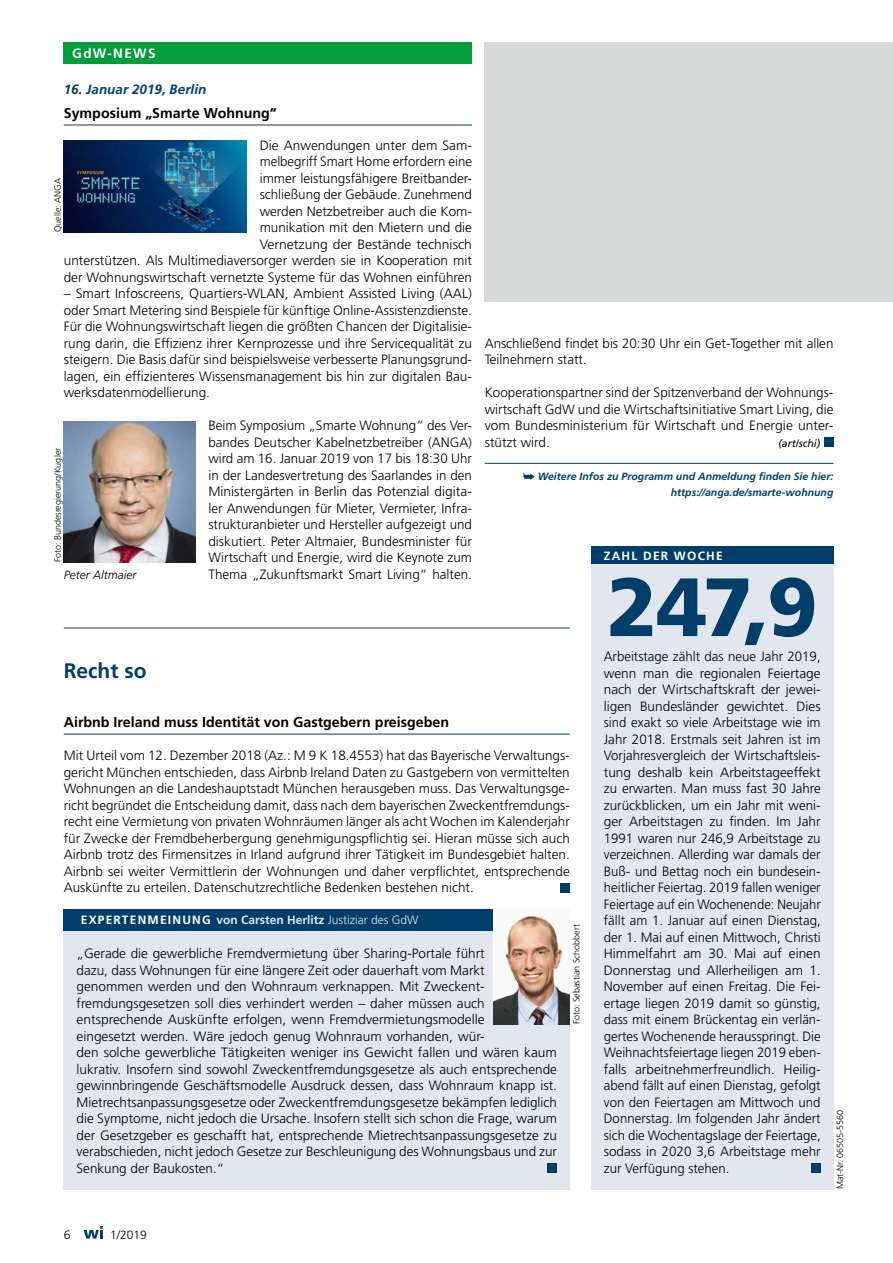
<style>
.page{position:relative;width:893px;height:1263px;background:#fff}
.page>*{position:absolute;margin:0;border:0;box-sizing:border-box;transform-origin:0 0}
.t1{font:900 82.5px "Frutiger";color:#003e6a}
.t2{font:700 21px "Frutiger";color:#003e6a}
.t3{font:700 14.25px "Frutiger";color:#000}
.t4{font:300 13.5px/16.5px "Frutiger";color:#000;text-align:justify}
.t5{font:italic 700 13.5px "Frutiger";color:#003e6a}
.t6{font:700 13.5px "Frutiger";letter-spacing:.1em;color:#fff}
.t7{font:700 12px "Frutiger";letter-spacing:.04em;color:#e1e6ef}
.t8{font:italic 300 12px "Frutiger";color:#000}
.t9{font:700 12px "Frutiger";letter-spacing:.1em;color:#fff}
.t10{font:300 12px "Frutiger";color:#000}
.t11{font:italic 700 10.5px/16.5px "Frutiger";color:#003e6a;text-align:right}
.t12{font:italic 10.5px "Frutiger";color:#000}
.t13{font:300 9px "Frutiger";color:#000}
.s1{color:#fff}
.s2{font-weight:300}
</style>
<div class="page">
<div style="left:64px;top:43px;width:408px;height:21px;background:#009d3a"></div>
<div style="left:485px;top:43px;width:408px;height:259px;background:#d9dada"></div>
<hr style="left:64px;top:734px;width:506px;height:1px;background:#003e6a">
<div style="left:591px;top:549px;width:242px;height:640px;background:#e1e6ef"></div>
<div style="left:591px;top:547px;width:242px;height:17px;background:#003e6a"></div>
<div style="left:811px;top:1163px;width:10px;height:10px;background:#003e6a"></div>
<hr style="left:64px;top:628px;width:506px;height:1px;background:#003e6a">
<div style="left:64px;top:909px;width:506px;height:280px;background:#e1e6ef"></div>
<div style="left:548px;top:1163px;width:9px;height:10px;background:#003e6a"></div>
<div style="left:64px;top:909px;width:506px;height:21px;background:#003e6a"></div>
<img style="left:493px;top:909px;width:77px;height:115px">
<div style="left:560px;top:883px;width:10px;height:9px;background:#003e6a"></div>
<hr style="left:64px;top:125px;width:408px;height:1px;background:#003e6a">
<img style="left:64px;top:141px;width:183px;height:91px">
<hr style="left:485px;top:463px;width:348px;height:1px;background:#003e6a">
<div style="left:824px;top:437px;width:9px;height:10px;background:#003e6a"></div>
<svg style="left:523px;top:473px;width:12px;height:7px"></svg>
<img style="left:64px;top:421px;width:132px;height:141px">
<svg style="left:84px;top:1226px;width:19px;height:12px"></svg>
<p class="t6" style="left:72px;top:46px;width:85px">GdW-NEWS</p>
<p class="t5" style="left:64px;top:82px;width:144px">16. Januar 2019, Berlin</p>
<p class="t3" style="left:64px;top:105px;width:214px">Symposium „Smarte Wohnung“</p>
<p class="t4" style="left:64px;top:137px;width:410px;text-align:right">Die Anwendungen unter dem Sam-<br>melbegriff Smart Home erfordern eine<br>immer leistungsfähigere Breitbander-<br>schließung der Gebäude. Zunehmend<br>werden Netzbetreiber auch die Kom-<br>munikation mit den Mietern und die<br>Vernetzung der Bestände technisch<br>unterstützen. Als Multimediaversorger werden sie in Kooperation mit der Wohnungswirtschaft vernetzte Systeme für das Wohnen einführen</p>
<p class="t4" style="left:64px;top:286px;width:410px">– Smart Infoscreens, Quartiers-WLAN, Ambient Assisted Living (AAL) oder Smart Metering sind Beispiele für künftige Online-Assistenzdienste.</p>
<p class="t13" style="left:52px;top:232px;width:56px;rotate:-90deg">Quelle: ANGA</p>
<p class="t4" style="left:64px;top:319px;width:410px">Für die Wohnungswirtschaft liegen die größten Chancen der Digitalisie&shy;rung darin, die Effizienz ihrer Kernprozesse und ihre Servicequalität zu steigern. Die Basis dafür sind beispielsweise verbesserte Planungsgrund&shy;lagen, ein effizienteres Wissensmanagement bis hin zur digitalen Bau&shy;werksdatenmodellierung.</p>
<p class="t4" style="left:208px;top:418px;width:265px">Beim Symposium „Smarte Wohnung“ des Ver&shy;bandes Deutscher Kabelnetzbetreiber (ANGA) wird am 16. Januar 2019 von 17 bis 18:30 Uhr in der Landesvertretung des Saarlandes in den Ministergärten in Berlin das Potenzial digita&shy;ler Anwendungen für Mieter, Vermieter, Infra&shy;strukturanbieter und Hersteller aufgezeigt und diskutiert. Peter Altmaier, Bundesminister für Wirtschaft und Energie, wird die Keynote zum Thema „Zukunftsmarkt Smart Living“ halten.</p>
<p class="t13" style="left:52px;top:562px;width:116px;rotate:-90deg">Foto: Bundesregierung/Kugler</p>
<p class="t8" style="left:64px;top:568px;width:74px">Peter Altmaier</p>
<p class="t4" style="left:485px;top:335px;width:350px">Anschließend findet bis 20:30 Uhr ein Get-Together mit allen<br>Teilnehmern statt.</p>
<p class="t4" style="left:485px;top:385px;width:350px">Kooperationspartner sind der Spitzenverband der Wohnungs&shy;wirtschaft GdW und die Wirtschaftsinitiative Smart Living, die vom Bundesministerium für Wirtschaft und Energie unter&shy;stützt wird.</p>
<p class="t12" style="left:778px;top:437px;width:44px">(art/schi)</p>
<p class="t11" style="left:538px;top:468px;width:297px">Weitere Infos zu Programm und Anmeldung finden Sie hier: https://anga.de/smarte-wohnung</p>
<p class="t9" style="left:604px;top:549px;width:120px">ZAHL DER WOCHE</p>
<h1 class="t1" style="left:607px;top:557px;width:212px">247,9</h1>
<h2 class="t2" style="left:64px;top:658px;width:84px">Recht so</h2>
<p class="t3" style="left:64px;top:714px;width:387px">Airbnb Ireland muss Identität von Gastgebern preisgeben</p>
<p class="t4" style="left:64px;top:748px;width:508px">Mit Urteil vom 12. Dezember 2018 (Az.: M 9 K 18.4553) hat das Bayerische Verwaltungs&shy;gericht München entschieden, dass Airbnb Ireland Daten zu Gastgebern von vermittelten Wohnungen an die Landeshauptstadt München herausgeben muss. Das Verwaltungsge&shy;richt begründet die Entscheidung damit, dass nach dem bayerischen Zweckentfremdungs&shy;recht eine Vermietung von privaten Wohnräumen länger als acht Wochen im Kalenderjahr für Zwecke der Fremdbeherbergung genehmigungspflichtig sei. Hieran müsse sich auch Airbnb trotz des Firmensitzes in Irland aufgrund ihrer Tätigkeit im Bundesgebiet halten.<br>Airbnb sei weiter Vermittlerin der Wohnungen und daher verpflichtet, entsprechende Auskünfte zu erteilen. Datenschutzrechtliche Bedenken bestehen nicht.</p>
<p class="t7" style="left:81px;top:913px;width:339px"><span class="s1">EXPERTENMEINUNG</span> von Carsten Herlitz <span class="s2">Justiziar des GdW</span></p>
<p class="t4" style="left:77px;top:946px;width:482px;text-align:left">„Gerade die gewerbliche Fremdvermietung über Sharing-Portale führt<br>dazu, dass Wohnungen für eine längere Zeit oder dauerhaft vom Markt<br>genommen werden und den Wohnraum verknappen. Mit Zweckent&shy;fremdungsgesetzen soll dies verhindert werden – daher müssen auch entsprechende Auskünfte erfolgen, wenn Fremdvermietungsmodelle<br>eingesetzt werden. Wäre jedoch genug Wohnraum vorhanden, wür-<br>den solche gewerbliche Tätigkeiten weniger ins Gewicht fallen und wären kaum lukrativ. Insofern sind sowohl Zweckentfremdungsgesetze als auch entsprechende gewinnbringende Geschäftsmodelle Ausdruck dessen, dass Wohnraum knapp ist.<br>Mietrechtsanpassungsgesetze oder Zweckentfremdungsgesetze bekämpfen lediglich die Symptome, nicht jedoch die Ursache. Insofern stellt sich schon die Frage, warum der Gesetzgeber es geschafft hat, entsprechende Mietrechtsanpassungsgesetze zu verabschieden, nicht jedoch Gesetze zur Beschleunigung des Wohnungsbaus und zur Senkung der Baukosten.“</p>
<p class="t13" style="left:571px;top:1024px;width:102px;rotate:-90deg">Foto: Sebastian Schobbert</p>
<p class="t10" style="left:64px;top:1227px;width:8px">6</p>
<p class="t10" style="left:110px;top:1227px;width:38px">1/2019</p>
<p class="t4" style="left:604px;top:649px;width:218px">Arbeitstage zählt das neue Jahr 2019, wenn man die regionalen Feiertage nach der Wirtschaftskraft der jewei&shy;ligen Bundesländer gewichtet. Dies sind exakt so viele Arbeitstage wie im Jahr 2018. Erstmals seit Jahren ist im Vorjahresvergleich der Wirtschaftsleis&shy;tung deshalb kein Arbeitstageeffekt zu erwarten. Man muss fast 30 Jahre zurückblicken, um ein Jahr mit weni&shy;ger Arbeitstagen zu finden. Im Jahr 1991 waren nur 246,9 Arbeitstage zu verzeichnen. Allerding war damals der Buß- und Bettag noch ein bundesein&shy;heitlicher Feiertag. 2019 fallen weniger Feiertage auf ein Wochenende: Neujahr fällt am 1. Januar auf einen Dienstag, der 1. Mai auf einen Mittwoch, Christi Himmelfahrt am 30. Mai auf einen Donnerstag und Allerheiligen am 1.<br>November auf einen Freitag. Die Fei&shy;ertage liegen 2019 damit so günstig, dass mit einem Brückentag ein verlän&shy;gertes Wochenende herausspringt. Die Weihnachtsfeiertage liegen 2019 eben&shy;falls arbeitnehmerfreundlich. Heilig&shy;abend fällt auf einen Dienstag, gefolgt von den Feiertagen am Mittwoch und Donnerstag. Im folgenden Jahr ändert sich die Wochentagslage der Feiertage, sodass in 2020 3,6 Arbeitstage mehr zur Verfügung stehen.</p>
<p class="t13" style="left:835px;top:1189px;width:81px;rotate:-90deg">Mat-Nr. 06505-5560</p>
</div>
